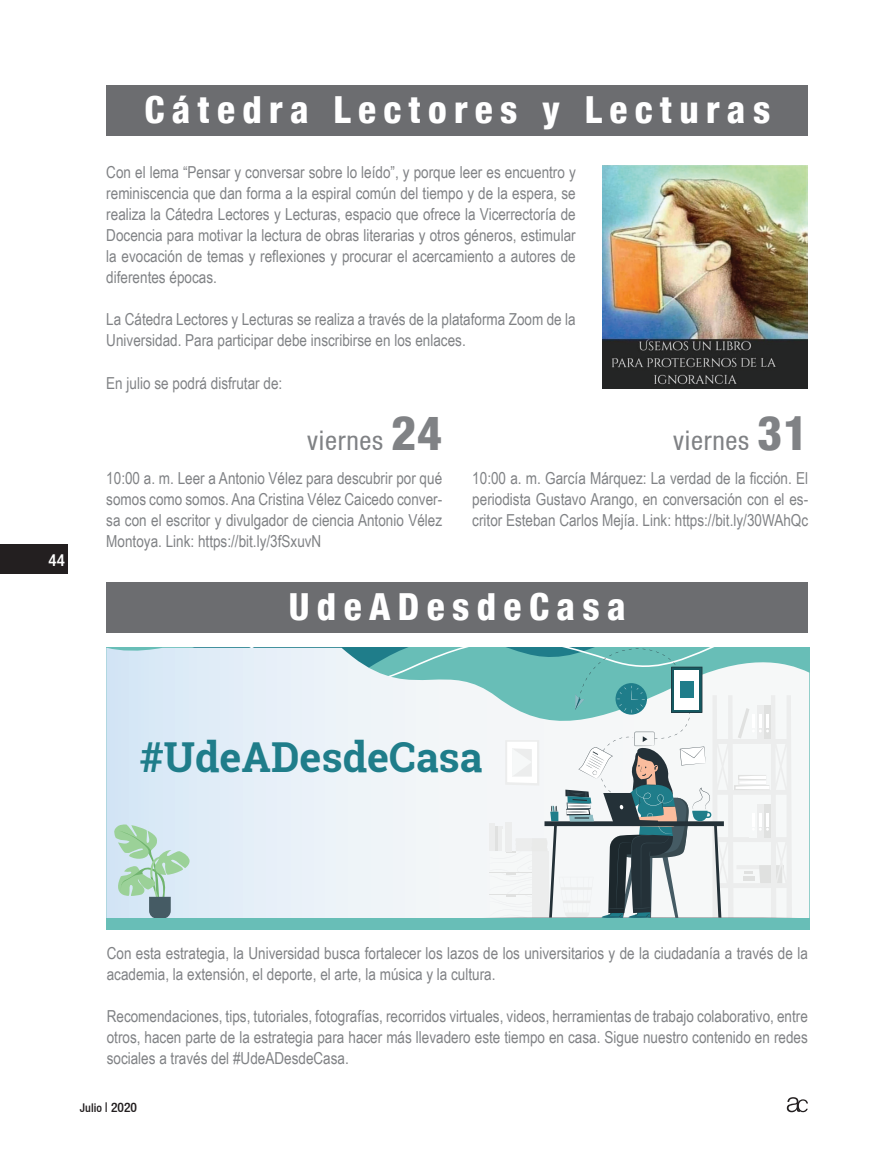
<style>
.page{position:relative;width:893px;height:1149px;background:#fff}
.page>*{position:absolute;margin:0;border:0;box-sizing:border-box;transform-origin:0 0}
.t1{font:700 41.25px "Roboto Slab";color:#1f7d8a}
.t2{font:800 condensed 37.2px "Helvetica 87";letter-spacing:.2em;color:#fff}
.t3{font:condensed 27px "Helvetica 57";letter-spacing:.025em;color:#808285}
.t4{font:500 condensed 16.95px "Helvetica 67";color:#fff}
.t5{font:16.5px/21px "Arial Narrow";color:#808285;text-align:justify}
.t6{font:500 condensed 12px "Helvetica 67";color:#231f20}
.s1{font-family:"Helvetica 87";font-weight:800;font-size:48px}
.s2{font-size:13.5px}
</style>
<div class="page">
<div style="left:0;top:544px;width:68px;height:29px;background:#231f20"></div>
<svg style="left:787px;top:1097px;width:21px;height:14px"></svg>
<div style="left:107px;top:85px;width:701px;height:51px;background:#6c6d70"></div>
<div style="left:107px;top:581px;width:701px;height:51px;background:#6c6d70"></div>
<img style="left:602px;top:166px;width:206px;height:222px">
<svg style="left:106px;top:647px;width:703px;height:270px"></svg>
<div style="left:106px;top:917px;width:703px;height:12px;background:#68beb7"></div>
<p class="t4" style="left:49px;top:549px;width:18px">44</p>
<h2 class="t2" style="left:144px;top:87px;width:627px">Cátedra Lectores y Lecturas</h2>
<p class="t5" style="left:106px;top:161px;width:471px">Con el lema “Pensar y conversar sobre lo leído”, y porque leer es encuentro y reminiscencia que dan forma a la espiral común del tiempo y de la espera, se realiza la Cátedra Lectores y Lecturas, espacio que ofrece la Vicerrectoría de Docencia para motivar la lectura de obras literarias y otros géneros, estimular la evocación de temas y reflexiones y procurar el acercamiento a autores de diferentes épocas.</p>
<p class="t5" style="left:106px;top:308px;width:471px">La Cátedra Lectores y Lecturas se realiza a través de la plataforma Zoom de la<br>Universidad. Para participar debe inscribirse en los enlaces.</p>
<p class="t5" style="left:106px;top:371px;width:177px">En julio se podrá disfrutar de:</p>
<h3 class="t3" style="left:307px;top:424px;width:136px">viernes <span class="s1">24</span></h3>
<p class="t5" style="left:106px;top:466px;width:337px">10:00 a. m. Leer a Antonio Vélez para descubrir por qué somos como somos. Ana Cristina Vélez Caicedo conver&shy;sa con el escritor y divulgador de ciencia Antonio Vélez Montoya. Link: https://bit.ly/3fSxuvN</p>
<h3 class="t3" style="left:673px;top:424px;width:136px">viernes <span class="s1">31</span></h3>
<p class="t5" style="left:472px;top:466px;width:337px">10:00 a. m. García Márquez: La verdad de la ficción. El periodista Gustavo Arango, en conversación con el es&shy;critor Esteban Carlos Mejía. Link: https://bit.ly/30WAhQc</p>
<h2 class="t2" style="left:289px;top:583px;width:339px">UdeADesdeCasa</h2>
<h1 class="t1" style="left:140px;top:728px;width:344px">#UdeADesdeCasa</h1>
<p class="t5" style="left:107px;top:941px;width:703px">Con esta estrategia, la Universidad busca fortalecer los lazos de los universitarios y de la ciudadanía a través de la academia, la extensión, el deporte, el arte, la música y la cultura.</p>
<p class="t5" style="left:107px;top:1004px;width:703px">Recomendaciones, tips, tutoriales, fotografías, recorridos virtuales, videos, herramientas de trabajo colaborativo, entre otros, hacen parte de la estrategia para hacer más llevadero este tiempo en casa. Sigue nuestro contenido en redes sociales a través del #UdeADesdeCasa.</p>
<p class="t6" style="left:80px;top:1100px;width:59px">Julio <span class="s2">| 2020</span></p>
</div>
